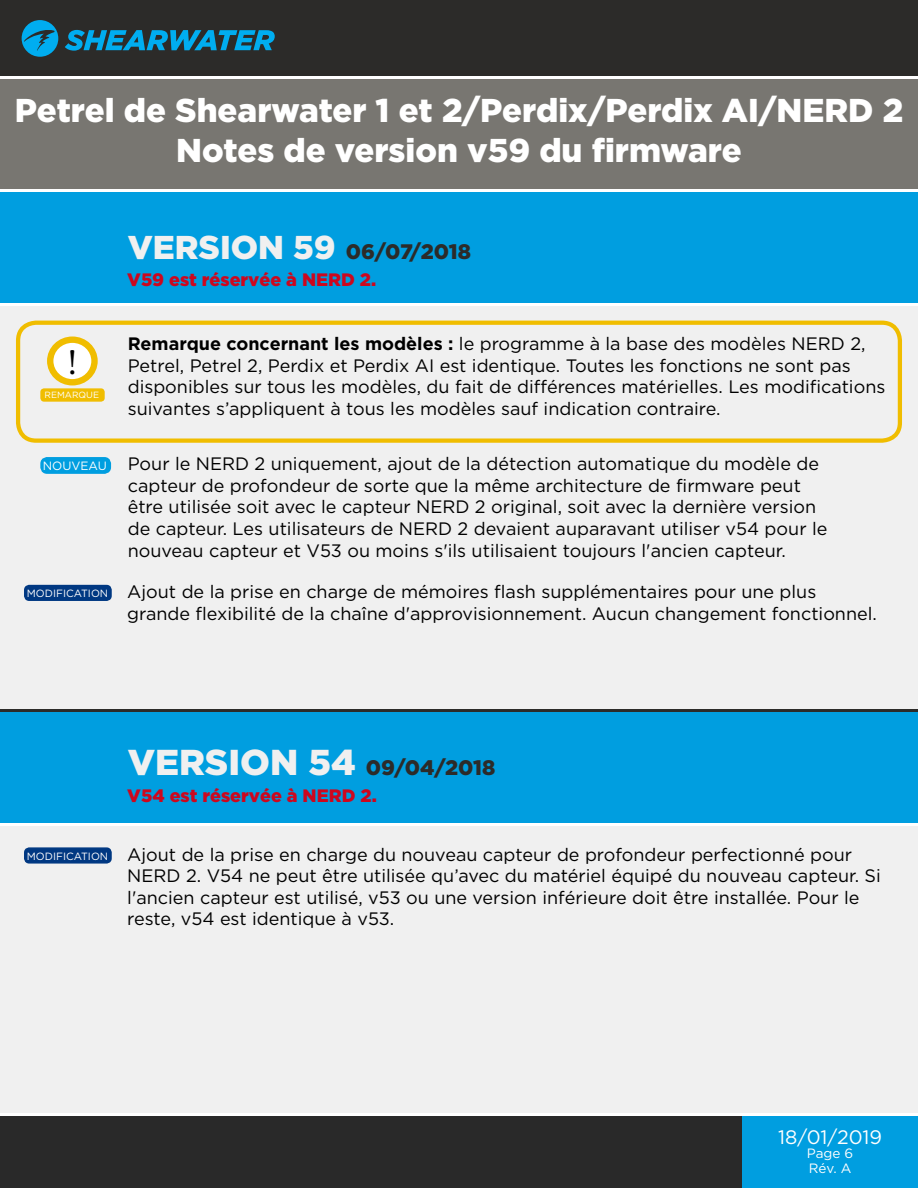
<style>
.page{position:relative;width:918px;height:1188px;background:#fff}
.page>*{position:absolute;margin:0;border:0;box-sizing:border-box;transform-origin:0 0}
.t1{font:36px "Minion Pro";color:#000}
.t2{font:900 33px/39.6px "Gotham HTF";color:#fff;text-align:center}
.t3{font:900 21px "Gotham HTF";color:#2c2b29}
.t4{font:19.5px "Gotham HTF";color:#fff}
.t5{font:18px/21.6px "Gotham HTF";color:#000}
.t6{font:900 18px "Gotham HTF";color:#cd071e}
.t7{font:13.5px "Gotham HTF";color:#fff}
.t8{font:12px "Gotham HTF";color:#fff}
.t9{font:10.5px "Gotham HTF";color:#fff}
.t10{font:9px "Gotham HTF";color:#fff}
.s1{font-size:33px;color:#f0f0f0}
.s2{font-weight:700}
.s3{font-size:36px;color:#f0f0f0}
</style>
<div class="page">
<div style="left:0;top:0;width:918px;height:77px;background:#2c2b29"></div>
<div style="left:0;top:1114px;width:918px;height:74px;background:#292929"></div>
<div style="left:0;top:305px;width:918px;height:809px;background:#f0f0f0"></div>
<svg style="left:65px;top:30px;width:210px;height:21px"></svg>
<svg style="left:22px;top:20px;width:36px;height:37px"></svg>
<div style="left:0;top:191px;width:918px;height:114px;background:#009ee0"></div>
<div style="left:0;top:77px;width:918px;height:114px;background:#787671"></div>
<div style="left:742px;top:1114px;width:176px;height:74px;background:#009ee0"></div>
<hr style="left:0;top:76px;width:918px;height:3px;background:#fff">
<hr style="left:0;top:189px;width:918px;height:3px;background:#fff">
<hr style="left:0;top:303px;width:918px;height:3px;background:#fff">
<hr style="left:0;top:1113px;width:918px;height:3px;background:#fff">
<div style="left:0;top:711px;width:918px;height:114px;background:#009ee0"></div>
<hr style="left:0;top:823px;width:918px;height:3px;background:#fff">
<hr style="left:0;top:709px;width:918px;height:3px;background:#2c2b29">
<div style="left:16px;top:321px;width:886px;height:122px;border:4px solid #f0bd00;border-radius:18px"></div>
<svg style="left:50px;top:340px;width:45px;height:42px"></svg>
<div style="left:47px;top:337px;width:51px;height:48px;border:6px solid #f0bd00;border-radius:50%"></div>
<div style="left:41px;top:389px;width:63px;height:12px;background:#f0bd00;border-radius:3px"></div>
<div style="left:40px;top:388px;width:65px;height:14px;border:2px solid #f0bd00;border-radius:3px"></div>
<div style="left:41px;top:458px;width:69px;height:15px;background:#009ee0;border-radius:6px"></div>
<div style="left:40px;top:457px;width:71px;height:17px;border:2px solid #009ee0;border-radius:6px"></div>
<div style="left:25px;top:586px;width:86px;height:14px;background:#003882;border-radius:4px"></div>
<div style="left:24px;top:585px;width:88px;height:16px;border:2px solid #003882;border-radius:4px"></div>
<div style="left:25px;top:848px;width:86px;height:15px;background:#003882;border-radius:4px"></div>
<div style="left:24px;top:847px;width:88px;height:17px;border:2px solid #003882;border-radius:4px"></div>
<h2 class="t2" style="left:15px;top:90px;width:890px">Petrel de Shearwater 1 et 2/Perdix/Perdix AI/NERD 2<br>Notes de version v59 du firmware</h2>
<p class="t3" style="left:128px;top:239px;width:345px"><span class="s1">VERSION 59</span> 06/07/2018</p>
<h1 class="t1" style="left:67px;top:338px;width:11px">!</h1>
<p class="t10" style="left:45px;top:390px;width:56px">REMARQUE</p>
<p class="t8" style="left:43px;top:459px;width:66px">NOUVEAU</p>
<p class="t9" style="left:27px;top:587px;width:83px">MODIFICATION</p>
<p class="t6" style="left:127px;top:269px;width:250px">V59 est réservée à NERD 2.</p>
<p class="t5" style="left:128px;top:333px;width:759px"><span class="s2">Remarque concernant les modèles :</span> le programme à la base des modèles NERD 2, Petrel, Petrel 2, Perdix et Perdix AI est identique. Toutes les fonctions ne sont pas disponibles sur tous les modèles, du fait de différences matérielles. Les modifications suivantes s’appliquent à tous les modèles sauf indication contraire.</p>
<p class="t5" style="left:128px;top:453px;width:701px">Pour le NERD 2 uniquement, ajout de la détection automatique du modèle de capteur de profondeur de sorte que la même architecture de firmware peut être utilisée soit avec le capteur NERD 2 original, soit avec la dernière version de capteur. Les utilisateurs de NERD 2 devaient auparavant utiliser v54 pour le nouveau capteur et V53 ou moins s'ils utilisaient toujours l'ancien capteur.</p>
<p class="t5" style="left:127px;top:581px;width:751px">Ajout de la prise en charge de mémoires flash supplémentaires pour une plus grande flexibilité de la chaîne d'approvisionnement. Aucun changement fonctionnel.</p>
<p class="t9" style="left:27px;top:850px;width:83px">MODIFICATION</p>
<p class="t3" style="left:128px;top:756px;width:369px"><span class="s3">VERSION 54</span> 09/04/2018</p>
<p class="t6" style="left:127px;top:786px;width:251px">V54 est réservée à NERD 2.</p>
<p class="t5" style="left:127px;top:843px;width:755px">Ajout de la prise en charge du nouveau capteur de profondeur perfectionné pour NERD 2. V54 ne peut être utilisée qu’avec du matériel équipé du nouveau capteur. Si l'ancien capteur est utilisé, v53 ou une version inférieure doit être installée. Pour le reste, v54 est identique à v53.</p>
<p class="t4" style="left:778px;top:1126px;width:105px">18/01/2019</p>
<p class="t7" style="left:809px;top:1160px;width:44px">Rév. A</p>
<p class="t7" style="left:807px;top:1146px;width:48px">Page 6</p>
</div>
